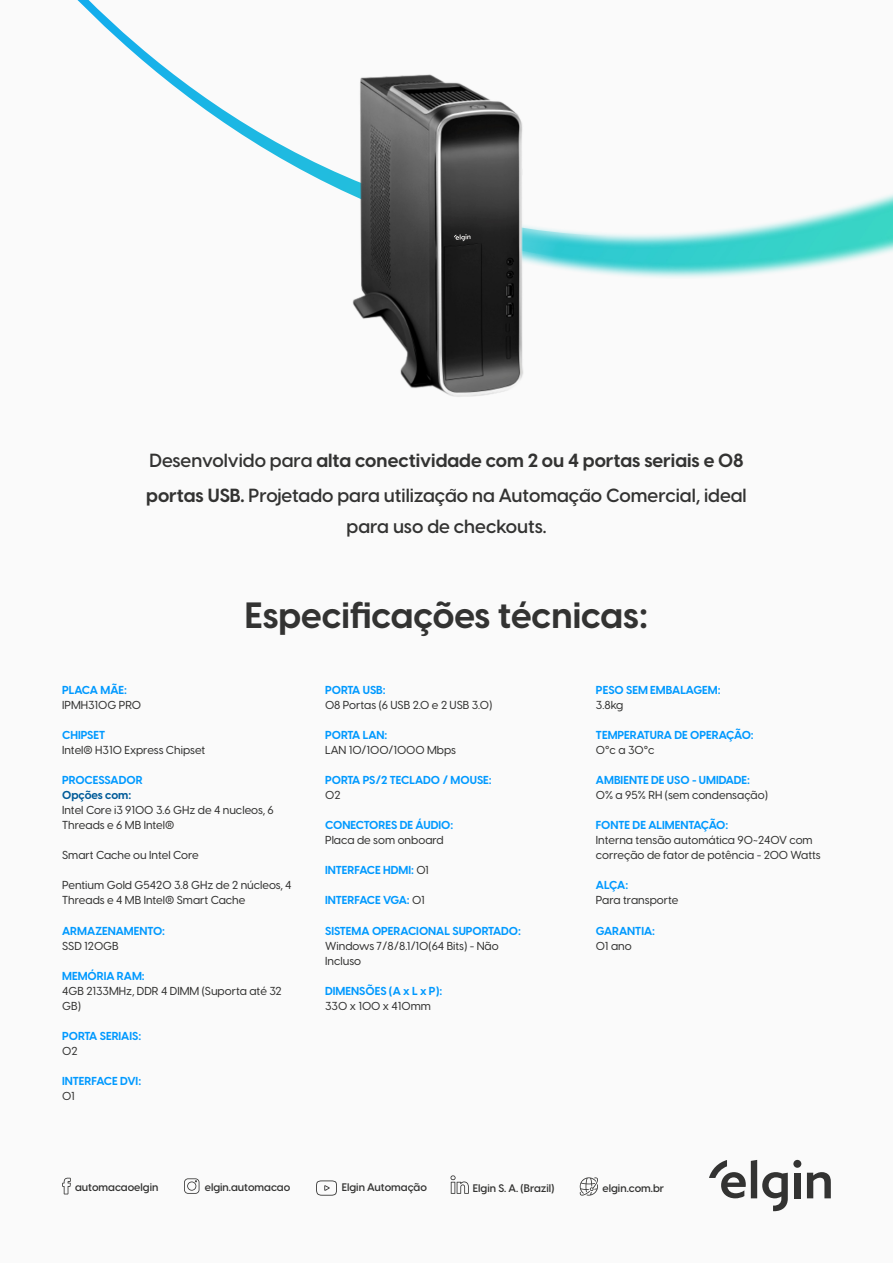
<style>
.page{position:relative;width:893px;height:1263px;background:#fafafa}
.page>*{position:absolute;margin:0;border:0;box-sizing:border-box;transform-origin:0 0}
.t1{font:700 36px "Visby CF";color:#333332}
.t2{font:600 18.75px/35px "Visby CF";color:#333332}
.t3{font:500 11.4px/15px "Visby CF";color:#333332}
.t4{font:700 11.4px "Visby CF";color:#09f}
.t5{font:700 11.4px "Visby CF";color:#005b99}
.t6{font:600 10.8px "Visby CF";color:#333332}
.s1{font-weight:700}
.s2{font-family:"Quicksand";font-weight:400}
.s3{font-weight:500;color:#333332}
</style>
<div class="page">
<img style="left:77px;top:0;width:816px;height:278px">
<div style="left:793px;top:1160px;width:8px;height:8px;background:#333332;border-radius:50%"></div>
<div style="left:794px;top:1173px;width:6px;height:25px;background:#333332"></div>
<svg style="left:807px;top:1172px;width:24px;height:26px"></svg>
<svg style="left:709px;top:1160px;width:79px;height:51px"></svg>
<svg style="left:450px;top:1175px;width:19px;height:19px"></svg>
<svg style="left:62px;top:1177px;width:9px;height:17px"></svg>
<svg style="left:184px;top:1178px;width:15px;height:16px"></svg>
<svg style="left:316px;top:1180px;width:21px;height:15px"></svg>
<svg style="left:580px;top:1177px;width:18px;height:18px"></svg>
<img style="left:269px;top:13px;width:355px;height:384px">
<svg style="left:454px;top:234px;width:16px;height:7px"></svg>
<h2 class="t2" style="left:146px;top:445px;width:602px">Desenvolvido para <span class="s1">alta conectividade com 2 ou 4 portas seriais e 08 portas USB.</span> Projetado para utilizaçao<span class="s2">̃</span> na Automaçao<span class="s2">̃</span> Comercial, ideal</h2>
<h2 class="t2" style="left:347px;top:510px;width:201px">para uso de checkouts.</h2>
<h1 class="t1" style="left:245px;top:599px;width:405px">Especificações técnicas:</h1>
<p class="t4" style="left:62px;top:684px;width:66px">PLACA MÃE:</p>
<p class="t4" style="left:325px;top:684px;width:62px">PORTA USB:</p>
<p class="t4" style="left:596px;top:684px;width:126px">PESO SEM EMBALAGEM:</p>
<p class="t3" style="left:62px;top:698px;width:80px">IPMH310G PRO</p>
<p class="t3" style="left:325px;top:698px;width:169px">08 Portas (6 USB 2.0 e 2 USB 3.0)</p>
<p class="t3" style="left:596px;top:698px;width:29px">3.8kg</p>
<p class="t4" style="left:62px;top:730px;width:45px">CHIPSET</p>
<p class="t3" style="left:62px;top:743px;width:145px">Intel® H310 Express Chipset</p>
<p class="t4" style="left:325px;top:730px;width:64px">PORTA LAN:</p>
<p class="t3" style="left:325px;top:743px;width:132px">LAN 10/100/1000 Mbps</p>
<p class="t4" style="left:596px;top:730px;width:159px">TEMPERATURA DE OPERAÇÃO:</p>
<p class="t3" style="left:596px;top:743px;width:60px">0°c a 30°c</p>
<p class="t4" style="left:62px;top:775px;width:82px">PROCESSADOR</p>
<p class="t3" style="left:62px;top:803px;width:213px">Intel Core i3 9100 3.6 GHz de 4 nucleos, 6<br>Threads e 6 MB Intel®</p>
<p class="t5" style="left:62px;top:790px;width:71px">Opções com:</p>
<p class="t3" style="left:62px;top:849px;width:138px">Smart Cache ou Intel Core</p>
<p class="t4" style="left:325px;top:775px;width:168px">PORTA PS/2 TECLADO / MOUSE:</p>
<p class="t3" style="left:325px;top:788px;width:17px">02</p>
<p class="t4" style="left:325px;top:820px;width:130px">CONECTORES DE ÁUDIO:</p>
<p class="t3" style="left:325px;top:833px;width:120px">Placa de som onboard</p>
<p class="t4" style="left:325px;top:865px;width:105px">INTERFACE HDMI: <span class="s3">01</span></p>
<p class="t3" style="left:62px;top:879px;width:231px">Pentium Gold G5420 3.8 GHz de 2 núcleos, 4<br>Threads e 4 MB Intel® Smart Cache</p>
<p class="t3" style="left:62px;top:939px;width:58px">SSD 120GB</p>
<p class="t4" style="left:62px;top:970px;width:84px">MEMÓRIA RAM:</p>
<p class="t4" style="left:325px;top:895px;width:101px">INTERFACE VGA: <span class="s3">01</span></p>
<p class="t4" style="left:62px;top:925px;width:105px">ARMAZENAMENTO:</p>
<p class="t4" style="left:325px;top:925px;width:197px">SISTEMA OPERACIONAL SUPORTADO:</p>
<p class="t3" style="left:325px;top:939px;width:175px">Windows 7/8/8.1/10(64 Bits) - Não</p>
<p class="t4" style="left:325px;top:985px;width:119px">DIMENSÕES (A x L x P):</p>
<p class="t3" style="left:325px;top:954px;width:38px">Incluso</p>
<p class="t3" style="left:62px;top:984px;width:221px">4GB 2133MHz, DDR 4 DIMM (Suporta até 32<br>GB)</p>
<p class="t3" style="left:325px;top:999px;width:107px">330 x 100 x 410mm</p>
<p class="t4" style="left:62px;top:1031px;width:81px">PORTA SERIAIS:</p>
<p class="t3" style="left:62px;top:1044px;width:17px">02</p>
<p class="t3" style="left:62px;top:1089px;width:14px">01</p>
<p class="t4" style="left:62px;top:1076px;width:81px">INTERFACE DVI:</p>
<p class="t4" style="left:596px;top:775px;width:156px">AMBIENTE DE USO - UMIDADE:</p>
<p class="t3" style="left:596px;top:788px;width:173px">0% a 95% RH (sem condensação)</p>
<p class="t4" style="left:596px;top:820px;width:134px">FONTE DE ALIMENTAÇÃO:</p>
<p class="t3" style="left:596px;top:833px;width:226px">Interna tensão automática 90~240V com correção de fator de potência - 200 Watts</p>
<p class="t4" style="left:596px;top:880px;width:34px">ALÇA:</p>
<p class="t3" style="left:596px;top:894px;width:84px">Para transporte</p>
<p class="t4" style="left:596px;top:925px;width:61px">GARANTIA:</p>
<p class="t3" style="left:596px;top:939px;width:37px">01 ano</p>
<p class="t6" style="left:75px;top:1183px;width:85px">automacaoelgin</p>
<p class="t6" style="left:205px;top:1183px;width:87px">elgin.automacao</p>
<p class="t6" style="left:342px;top:1183px;width:87px">Elgin Automação</p>
<p class="t6" style="left:473px;top:1183px;width:83px">Elgin S. A. (Brazil)</p>
<p class="t6" style="left:602px;top:1183px;width:63px">elgin.com.br</p>
</div>
